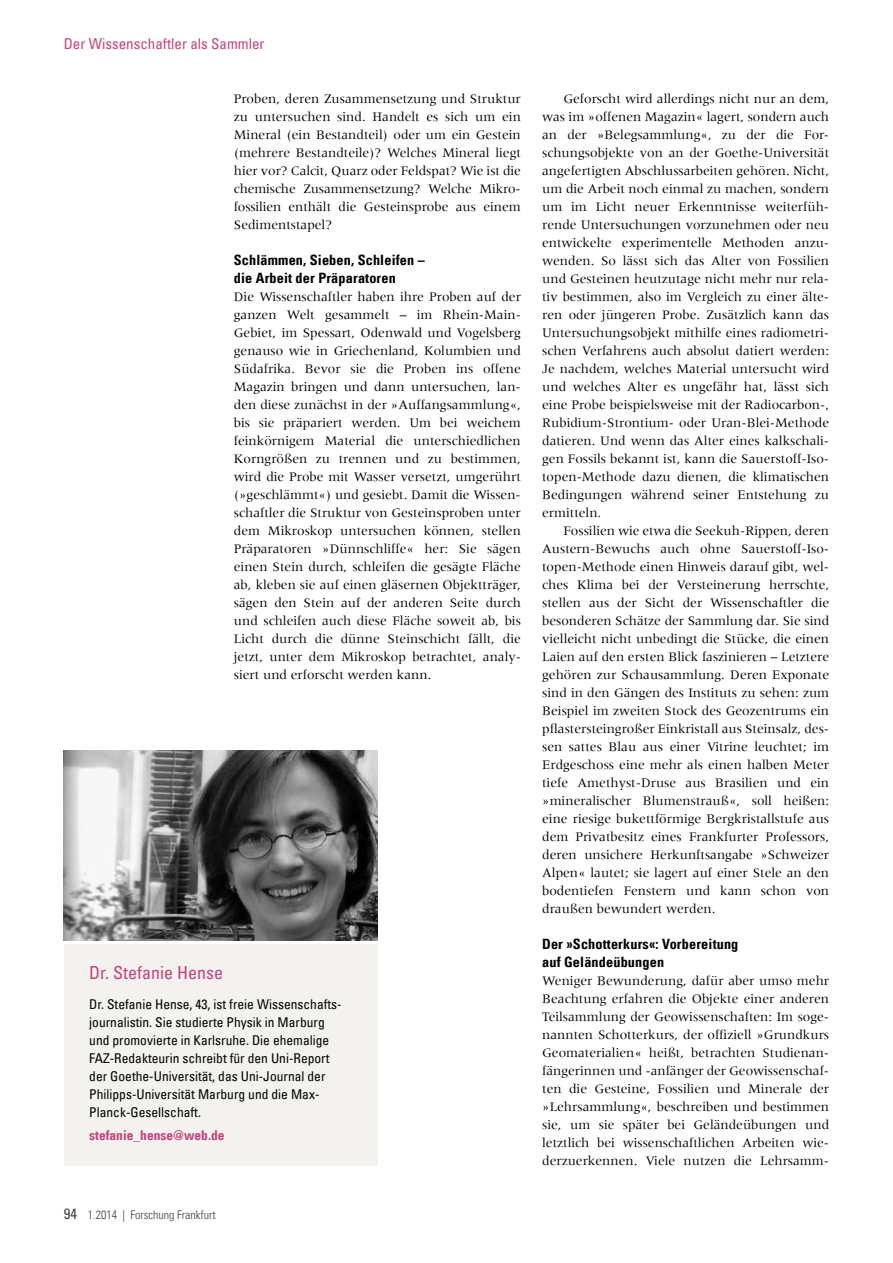
<style>
.page{position:relative;width:893px;height:1263px;background:#fff}
.page>*{position:absolute;margin:0;border:0;box-sizing:border-box;transform-origin:0 0}
.t1{font:condensed 18px "Univers Com 57";color:#c6417d}
.t2{font:condensed 15px "Univers Com 57";color:#c6417d}
.t3{font:14.25px/18px "Univers Com 67 Bold Cond";letter-spacing:.01em;color:#000}
.t4{font:13.5px/18px "Meridien";color:#000;text-align:justify}
.t5{font:condensed 13.5px/18px "Univers Com 57";color:#000}
.t6{font:13.5px "Univers Com 67 Bold Cond";color:#c6417d}
.t7{font:12px "Univers Com 47 Light Cond";color:#414042}
.s1{font-family:"Univers Com 57";font-stretch:condensed;font-size:15px}
</style>
<div class="page">
<div style="left:64px;top:944px;width:314px;height:221px;background:#f4f2ef"></div>
<img style="left:64px;top:750px;width:314px;height:191px">
<p class="t2" style="left:64px;top:34px;width:202px">Der Wissenschaftler als Sammler</p>
<p class="t4" style="left:234px;top:90px;width:289px">Proben, deren Zusammensetzung und Struktur zu untersuchen sind. Handelt es sich um ein Mineral (ein Bestandteil) oder um ein Gestein (mehrere Bestandteile)? Welches Mineral liegt hier vor? Calcit, Quarz oder Feldspat? Wie ist die chemische Zusammensetzung? Welche Mikro&shy;fossilien enthält die Gesteinsprobe aus einem Sedimentstapel?</p>
<p class="t3" style="left:234px;top:251px;width:192px">Schlämmen, Sieben, Schleifen – die Arbeit der Präparatoren</p>
<p class="t4" style="left:234px;top:288px;width:289px">Die Wissenschaftler haben ihre Proben auf der ganzen Welt gesammelt – im Rhein-Main-Gebiet, im Spessart, Odenwald und Vogelsberg genauso wie in Griechenland, Kolumbien und Südafrika. Bevor sie die Proben ins offene Magazin bringen und dann untersuchen, lan&shy;den diese zunächst in der »Auffangsammlung«, bis sie präpariert werden. Um bei weichem feinkörnigem Material die unterschiedlichen Korngrößen zu trennen und zu bestimmen, wird die Probe mit Wasser versetzt, umgerührt (»geschlämmt«) und gesiebt. Damit die Wissen&shy;schaftler die Struktur von Gesteinsproben unter dem Mikroskop untersuchen können, stellen Präparatoren »Dünnschliffe« her: Sie sägen einen Stein durch, schleifen die gesägte Fläche ab, kleben sie auf einen gläsernen Objektträger, sägen den Stein auf der anderen Seite durch und schleifen auch diese Fläche soweit ab, bis Licht durch die dünne Steinschicht fällt, die jetzt, unter dem Mikroskop betrachtet, analy&shy;siert und erforscht werden kann.</p>
<h1 class="t1" style="left:89px;top:961px;width:135px">Dr. Stefanie Hense</h1>
<p class="t5" style="left:89px;top:995px;width:254px">Dr. Stefanie Hense, 43, ist freie Wissenschafts&shy;journalistin. Sie studierte Physik in Marburg und promovierte in Karlsruhe. Die ehemalige FAZ-Redakteurin schreibt für den Uni-Report der Goethe-Universität, das Uni-Journal der Philipps-Universität Marburg und die Max-Planck-Gesellschaft.</p>
<p class="t6" style="left:89px;top:1126px;width:137px">stefanie_hense@web.de</p>
<p class="t7" style="left:64px;top:1208px;width:153px"><span class="s1">94</span> 1.2014 | Forschung Frankfurt</p>
<p class="t4" style="left:542px;top:90px;width:289px;text-indent:21px">Geforscht wird allerdings nicht nur an dem, was im »offenen Magazin« lagert, sondern auch an der »Belegsammlung«, zu der die For&shy;schungsobjekte von an der Goethe-Universität angefertigten Abschlussarbeiten gehören. Nicht, um die Arbeit noch einmal zu machen, sondern um im Licht neuer Erkenntnisse weiterfüh&shy;rende Untersuchungen vorzunehmen oder neu entwickelte experimentelle Methoden anzu&shy;wenden. So lässt sich das Alter von Fossilien und Gesteinen heutzutage nicht mehr nur rela&shy;tiv bestimmen, also im Vergleich zu einer älte&shy;ren oder jüngeren Probe. Zusätzlich kann das Untersuchungsobjekt mithilfe eines radiometri&shy;schen Verfahrens auch absolut datiert werden:<br>Je nachdem, welches Material untersucht wird und welches Alter es ungefähr hat, lässt sich eine Probe beispielsweise mit der Radiocarbon-, Rubidium-Strontium- oder Uran-Blei-Methode datieren. Und wenn das Alter eines kalkschali&shy;gen Fossils bekannt ist, kann die Sauerstoff-Iso&shy;topen-Methode dazu dienen, die klimatischen Bedingungen während seiner Entstehung zu ermitteln.</p>
<p class="t4" style="left:542px;top:521px;width:289px;text-align:left;text-indent:21px">Fossilien wie etwa die Seekuh-Rippen, deren Austern-Bewuchs auch ohne Sauerstoff-Iso&shy;topen-Methode einen Hinweis darauf gibt, wel&shy;ches Klima bei der Versteinerung herrschte, stellen aus der Sicht der Wissenschaftler die besonderen Schätze der Sammlung dar. Sie sind vielleicht nicht unbedingt die Stücke, die einen Laien auf den ersten Blick faszinieren – Letztere gehören zur Schausammlung. Deren Exponate sind in den Gängen des Instituts zu sehen: zum Beispiel im zweiten Stock des Geozentrums ein pflastersteingroßer Einkristall aus Steinsalz, des&shy;sen sattes Blau aus einer Vitrine leuchtet; im Erdgeschoss eine mehr als einen halben Meter tiefe Amethyst-Druse aus Brasilien und ein »mineralischer Blumenstrauß«, soll heißen: eine riesige bukettförmige Bergkristallstufe aus dem Privatbesitz eines Frankfurter Professors, deren unsichere Herkunftsangabe »Schweizer Alpen« lautet; sie lagert auf einer Stele an den bodentiefen Fenstern und kann schon von draußen bewundert werden.</p>
<p class="t3" style="left:542px;top:935px;width:198px">Der »Schotterkurs«: Vorbereitung auf Geländeübungen</p>
<p class="t4" style="left:542px;top:972px;width:289px">Weniger Bewunderung, dafür aber umso mehr Beachtung erfahren die Objekte einer anderen Teilsammlung der Geowissenschaften: Im soge&shy;nannten Schotterkurs, der offiziell »Grundkurs Geomaterialien« heißt, betrachten Studienan&shy;fängerinnen und -anfänger der Geowissenschaf&shy;ten die Gesteine, Fossilien und Minerale der »Lehrsammlung«, beschreiben und bestimmen sie, um sie später bei Geländeübungen und letztlich bei wissenschaftlichen Arbeiten wie&shy;derzuerkennen. Viele nutzen die Lehrsamm-</p>
</div>
